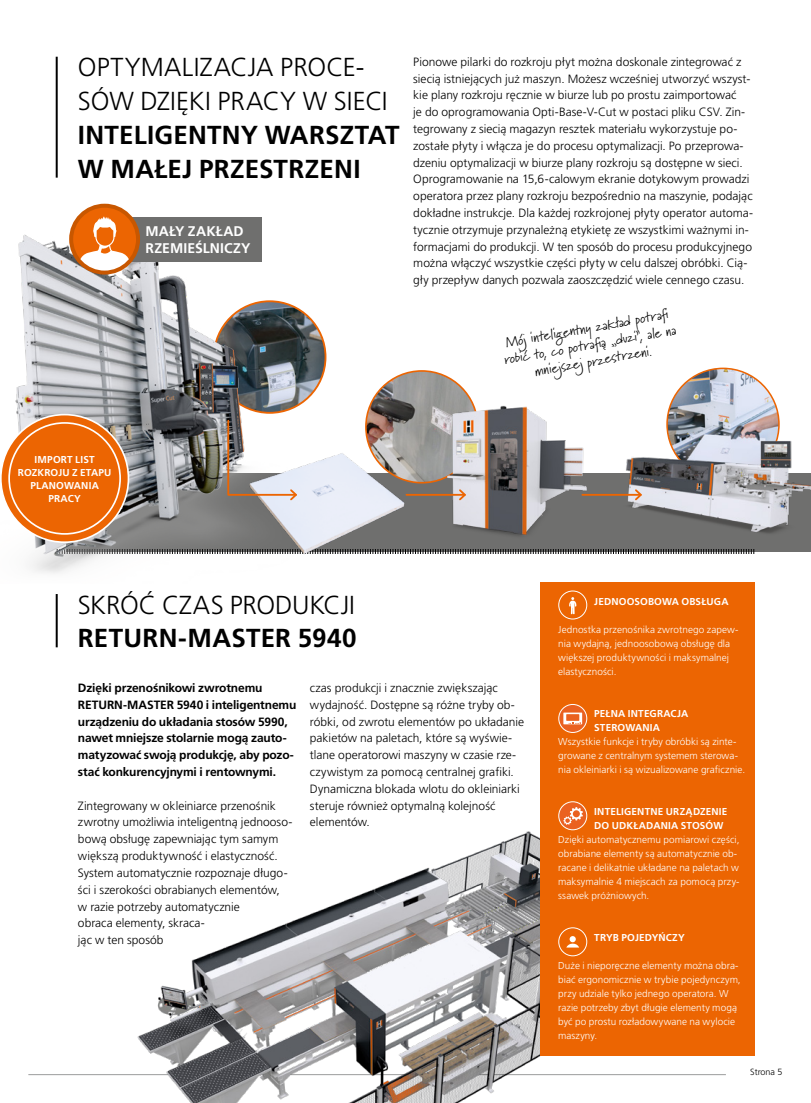
<style>
.page{position:relative;width:811px;height:1103px;background:#fff}
.page>*{position:absolute;margin:0;border:0;box-sizing:border-box;transform-origin:0 0}
.t1{font:300 26px/33.8px "Frutiger LT Pro";color:#000}
.t2{font:700 26px/33.8px "Frutiger LT Pro";letter-spacing:.01em;color:#000}
.t3{font:14px/16.8px "Marydale";color:#000;text-align:center}
.t4{font:700 14px/16.8px "Frutiger LT Pro";letter-spacing:.005em;color:#fff}
.t5{font:300 12px/16.8px "Frutiger LT Pro";color:#000}
.t6{font:700 12px/16.8px "Frutiger LT Pro";letter-spacing:-.015em;color:#000}
.t7{font:300 10px/14px "Frutiger LT Pro";letter-spacing:.005em;color:#fff}
.t8{font:700 10px/13px "Frutiger LT Pro";letter-spacing:.015em;color:#fff}
.t9{font:300 9px "Frutiger LT Pro";color:#000}
</style>
<div class="page">
<div style="left:67px;top:473px;width:744px;height:78px;background:#6f6f6e"></div>
<svg style="left:485px;top:549px;width:269px;height:5px"></svg>
<img style="left:667px;top:368px;width:112px;height:112px;border-radius:56px">
<img style="left:366px;top:371px;width:112px;height:112px;border-radius:56px">
<img style="left:15px;top:224px;width:312px;height:350px">
<hr style="left:28px;top:1074px;width:698px;height:1px;background:#9c9d9d">
<img style="left:97px;top:831px;width:584px;height:272px">
<div style="left:540px;top:582px;width:214px;height:473px;background:#ec6502"></div>
<hr style="left:56px;top:57px;width:2px;height:121px;background:#000">
<div style="left:558px;top:590px;width:29px;height:29px;border:1px solid #fff;border-radius:50%"></div>
<svg style="left:569px;top:597px;width:7px;height:17px"></svg>
<svg style="left:559px;top:704px;width:28px;height:28px"></svg>
<div style="left:563px;top:712px;width:19px;height:12px;background:#fff"></div>
<div style="left:566px;top:714px;width:13px;height:7px;background:#ea6120"></div>
<svg style="left:568px;top:722px;width:13px;height:2px"></svg>
<div style="left:558px;top:704px;width:29px;height:29px;border:1px solid #fff;border-radius:50%"></div>
<svg style="left:559px;top:802px;width:28px;height:28px"></svg>
<div style="left:559px;top:802px;width:27px;height:27px;background:#ea6120;border-radius:50%"></div>
<svg style="left:563px;top:807px;width:20px;height:18px"></svg>
<div style="left:558px;top:801px;width:29px;height:29px;border:1px solid #fff;border-radius:50%"></div>
<div style="left:558px;top:927px;width:29px;height:29px;border:1px solid #fff;border-radius:50%"></div>
<div style="left:569px;top:936px;width:7px;height:6px;background:#fff;border-radius:50%"></div>
<svg style="left:566px;top:943px;width:13px;height:4px"></svg>
<hr style="left:56px;top:594px;width:2px;height:53px;background:#000">
<div style="left:97px;top:217px;width:165px;height:44px;background:#6f6f6e"></div>
<svg style="left:71px;top:206px;width:67px;height:67px"></svg>
<svg style="left:75px;top:216px;width:59px;height:57px;background:#eb9759"></svg>
<div style="left:69px;top:204px;width:71px;height:71px;border:4px solid #c85700;border-radius:50%"></div>
<div style="left:1px;top:414px;width:127px;height:128px;background:#ec6502;border-radius:50%"></div>
<div style="left:8px;top:422px;width:113px;height:113px;border:2px solid #fff;border-radius:50%"></div>
<img style="left:198px;top:417px;width:287px;height:157px">
<img style="left:618px;top:430px;width:193px;height:104px">
<img style="left:396px;top:404px;width:202px;height:135px">
<svg style="left:226px;top:419px;width:73px;height:83px"></svg>
<hr style="left:406px;top:494px;width:59px;height:2px;background:#ec6502">
<svg style="left:457px;top:487px;width:10px;height:15px"></svg>
<hr style="left:582px;top:494px;width:59px;height:2px;background:#ec6502">
<svg style="left:633px;top:487px;width:10px;height:15px"></svg>
<h1 class="t1" style="left:78px;top:50px;width:311px">OPTYMALIZACJA PROCE-<br>SÓW DZIĘKI PRACY W SIECI</h1>
<h1 class="t2" style="left:78px;top:118px;width:323px">INTELIGENTNY WARSZTAT<br>W MAŁEJ PRZESTRZENI</h1>
<p class="t4" style="left:145px;top:223px;width:107px">MAŁY ZAKŁAD<br>RZEMIEŚLNICZY</p>
<p class="t5" style="left:413px;top:53px;width:341px">Pionowe pilarki do rozkroju płyt można doskonale zintegrować z siecią istniejących już maszyn. Możesz wcześniej utworzyć wszyst&shy;kie plany rozkroju ręcznie w biurze lub po prostu zaimportować<br>je do oprogramowania Opti-Base-V-Cut w postaci pliku CSV. Zin&shy;tegrowany z siecią magazyn resztek materiału wykorzystuje po&shy;zostałe płyty i włącza je do procesu optymalizacji. Po przeprowa&shy;dzeniu optymalizacji w biurze plany rozkroju są dostępne w sieci.<br>Oprogramowanie na 15,6-calowym ekranie dotykowym prowadzi operatora przez plany rozkroju bezpośrednio na maszynie, podając dokładne instrukcje. Dla każdej rozkrojonej płyty operator automa&shy;tycznie otrzymuje przynależną etykietę ze wszystkimi ważnymi in&shy;formacjami do produkcji. W ten sposób do procesu produkcyjnego można włączyć wszystkie części płyty w celu dalszej obróbki. Cią&shy;gły przepływ danych pozwala zaoszczędzić wiele cennego czasu.</p>
<p class="t3" style="left:500px;top:334px;width:176px;rotate:-10deg">Mój inteligentn y zakład potrafi robić to, co potrafi ą „duzi”, ale na mniejszej przestrzeni.</p>
<p class="t8" style="left:18px;top:453px;width:95px;text-align:center">IMPORT LIST<br>ROZKROJU Z ETAPU<br>PLANOWANIA<br>PRACY</p>
<h1 class="t1" style="left:78px;top:588px;width:279px">SKRÓĆ CZAS PRODUKCJI</h1>
<h1 class="t2" style="left:78px;top:621px;width:280px">RETURN-MASTER 5940</h1>
<p class="t6" style="left:78px;top:679px;width:220px">Dzięki przenośnikowi zwrotnemu RETURN-MASTER 5940 i inteligentnemu urządzeniu do układania stosów 5990, nawet mniejsze stolarnie mogą zauto&shy;matyzować swoją produkcję, aby pozo&shy;stać konkurencyjnymi i rentownymi.</p>
<p class="t5" style="left:78px;top:797px;width:216px">Zintegrowany w okleiniarce przenośnik zwrotny umożliwia inteligentną jednooso&shy;bową obsługę zapewniając tym samym większą produktywność i elastyczność.<br>System automatycznie rozpoznaje długo&shy;ści i szerokości obrabianych elementów,<br>w razie potrzeby automatycznie<br>obraca elementy, skraca-<br>jąc w ten sposób</p>
<p class="t5" style="left:310px;top:679px;width:216px">czas produkcji i znacznie zwiększając wydajność. Dostępne są różne tryby ob&shy;róbki, od zwrotu elementów po układanie pakietów na paletach, które są wyświe&shy;tlane operatorowi maszyny w czasie rze&shy;czywistym za pomocą centralnej grafiki.<br>Dynamiczna blokada wlotu do okleiniarki steruje również optymalną kolejność elementów.</p>
<p class="t8" style="left:594px;top:594px;width:136px">JEDNOOSOBOWA OBSŁUGA</p>
<p class="t7" style="left:558px;top:622px;width:182px">Jednostka przenośnika zwrotnego zapew&shy;nia wydajną, jednoosobową obsługę dla większej produktywności i maksymalnej elastyczności.</p>
<p class="t8" style="left:594px;top:706px;width:95px;line-height:14px">PEŁNA INTEGRACJA<br>STEROWANIA</p>
<p class="t7" style="left:558px;top:734px;width:188px">Wszystkie funkcje i tryby obróbki są zinte&shy;growane z centralnym systemem sterowa&shy;nia okleiniarki i są wizualizowane graficznie.</p>
<p class="t8" style="left:594px;top:804px;width:135px;line-height:14px">INTELIGENTNE URZĄDZENIE<br>DO UDKŁADANIA STOSÓW</p>
<p class="t7" style="left:558px;top:832px;width:183px">Dzięki automatycznemu pomiarowi części, obrabiane elementy są automatycznie ob&shy;racane i delikatnie układane na paletach w maksymalnie 4 miejscach za pomocą przy&shy;ssawek próżniowych.</p>
<p class="t8" style="left:594px;top:930px;width:92px">TRYB POJEDYŃCZY</p>
<p class="t7" style="left:558px;top:958px;width:184px">Duże i nieporęczne elementy można obra&shy;biać ergonomicznie w trybie pojedynczym, przy udziale tylko jednego operatora. W razie potrzeby zbyt długie elementy mogą być po prostu rozładowywane na wylocie maszyny.</p>
<p class="t9" style="left:750px;top:1066px;width:34px">Strona 5</p>
</div>
